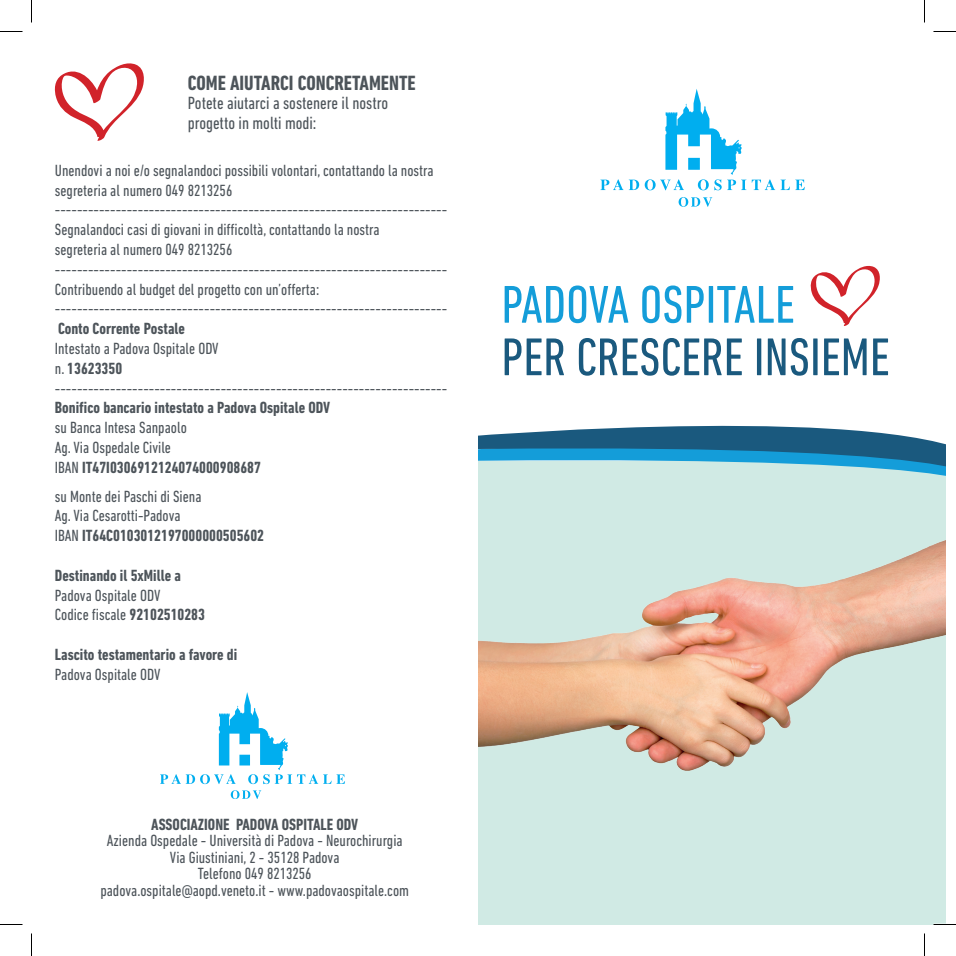
<style>
.page{position:relative;width:956px;height:956px;background:#fff}
.page>*{position:absolute;margin:0;border:0;box-sizing:border-box;transform-origin:0 0}
.t1{font:condensed 54px "DIN Next LT Pro";color:#1a597e}
.t2{font:condensed 54px "DIN Next LT Pro";color:#149dd9}
.t3{font:700 condensed 21px "DIN Next LT Pro";color:#4d545a}
.t4{font:condensed 18px/19.5px "DIN Next LT Pro";color:#4d545a}
.t5{font:condensed 16.5px/19.8px "DIN Next LT Pro";color:#4d545a}
.t6{font:700 condensed 16.5px "DIN Next LT Pro";color:#4d545a}
.s1{font-weight:700}
</style>
<div class="page">
<svg style="left:600px;top:179px;width:39px;height:11px"></svg>
<svg style="left:645px;top:89px;width:101px;height:101px"></svg>
<svg style="left:752px;top:179px;width:53px;height:11px"></svg>
<svg style="left:679px;top:197px;width:33px;height:10px"></svg>
<svg style="left:160px;top:692px;width:185px;height:92px"></svg>
<svg style="left:231px;top:790px;width:30px;height:9px"></svg>
<div style="left:478px;top:461px;width:468px;height:463px;background:#d0eae4"></div>
<img style="left:478px;top:540px;width:468px;height:231px">
<svg style="left:810px;top:265px;width:70px;height:61px"></svg>
<svg style="left:54px;top:63px;width:90px;height:78px"></svg>
<svg style="left:478px;top:425px;width:468px;height:51px"></svg>
<hr style="left:933px;top:923px;width:23px;height:2px;background:#fff">
<svg style="left:0;top:31px;width:22px;height:1px"></svg>
<svg style="left:933px;top:31px;width:23px;height:1px"></svg>
<svg style="left:0;top:924px;width:22px;height:1px"></svg>
<svg style="left:933px;top:924px;width:23px;height:1px"></svg>
<svg style="left:31px;top:0;width:1px;height:23px"></svg>
<svg style="left:31px;top:933px;width:1px;height:23px"></svg>
<svg style="left:924px;top:0;width:1px;height:23px"></svg>
<svg style="left:924px;top:933px;width:1px;height:23px"></svg>
<p class="t3" style="left:188px;top:71px;width:230px">COME AIUTARCI CONCRETAMENTE</p>
<p class="t4" style="left:188px;top:93px;width:202px">Potete aiutarci a sostenere il nostro progetto in molti modi:</p>
<p class="t5" style="left:55px;top:160px;width:394px">Unendovi a noi e/o segnalandoci possibili volontari, contattando la nostra segreteria al numero 049 8213256 ----------------------------------------------------------------------- Segnalandoci casi di giovani in difficoltà, contattando la nostra<br>segreteria al numero 049 8213256 ----------------------------------------------------------------------- Contribuendo al budget del progetto con un’offerta: -----------------------------------------------------------------------</p>
<p class="t6" style="left:58px;top:319px;width:129px">Conto Corrente Postale</p>
<p class="t5" style="left:55px;top:338px;width:394px">Intestato a Padova Ospitale ODV<br>n. <span class="s1">13623350 </span>-----------------------------------------------------------------------</p>
<p class="t6" style="left:55px;top:398px;width:277px">Bonifico bancario intestato a Padova Ospitale ODV</p>
<p class="t5" style="left:55px;top:417px;width:208px">su Banca Intesa Sanpaolo<br>Ag. Via Ospedale Civile<br>IBAN <span class="s1">IT47I0306912124074000908687</span></p>
<p class="t5" style="left:55px;top:486px;width:211px">su Monte dei Paschi di Siena<br>Ag. Via Cesarotti-Padova<br>IBAN <span class="s1">IT64C0103012197000000505602</span></p>
<p class="t6" style="left:55px;top:566px;width:128px">Destinando il 5xMille a</p>
<p class="t5" style="left:55px;top:585px;width:152px">Padova Ospitale ODV<br>Codice fiscale <span class="s1">92102510283</span></p>
<p class="t6" style="left:55px;top:645px;width:184px">Lascito testamentario a favore di</p>
<p class="t5" style="left:55px;top:664px;width:107px">Padova Ospitale ODV</p>
<p class="t6" style="left:151px;top:815px;width:208px">ASSOCIAZIONE PADOVA OSPITALE ODV</p>
<p class="t5" style="left:100px;top:832px;width:310px;line-height:16.5px;text-align:center">Azienda Ospedale - Università di Padova - Neurochirurgia Via Giustiniani, 2 - 35128 Padova<br>Telefono 049 8213256<br>padova.ospitale@aopd.veneto.it - www.padovaospitale.com</p>
<h1 class="t2" style="left:501px;top:274px;width:295px">PADOVA OSPITALE</h1>
<h1 class="t1" style="left:501px;top:326px;width:390px">PER CRESCERE INSIEME</h1>
</div>
